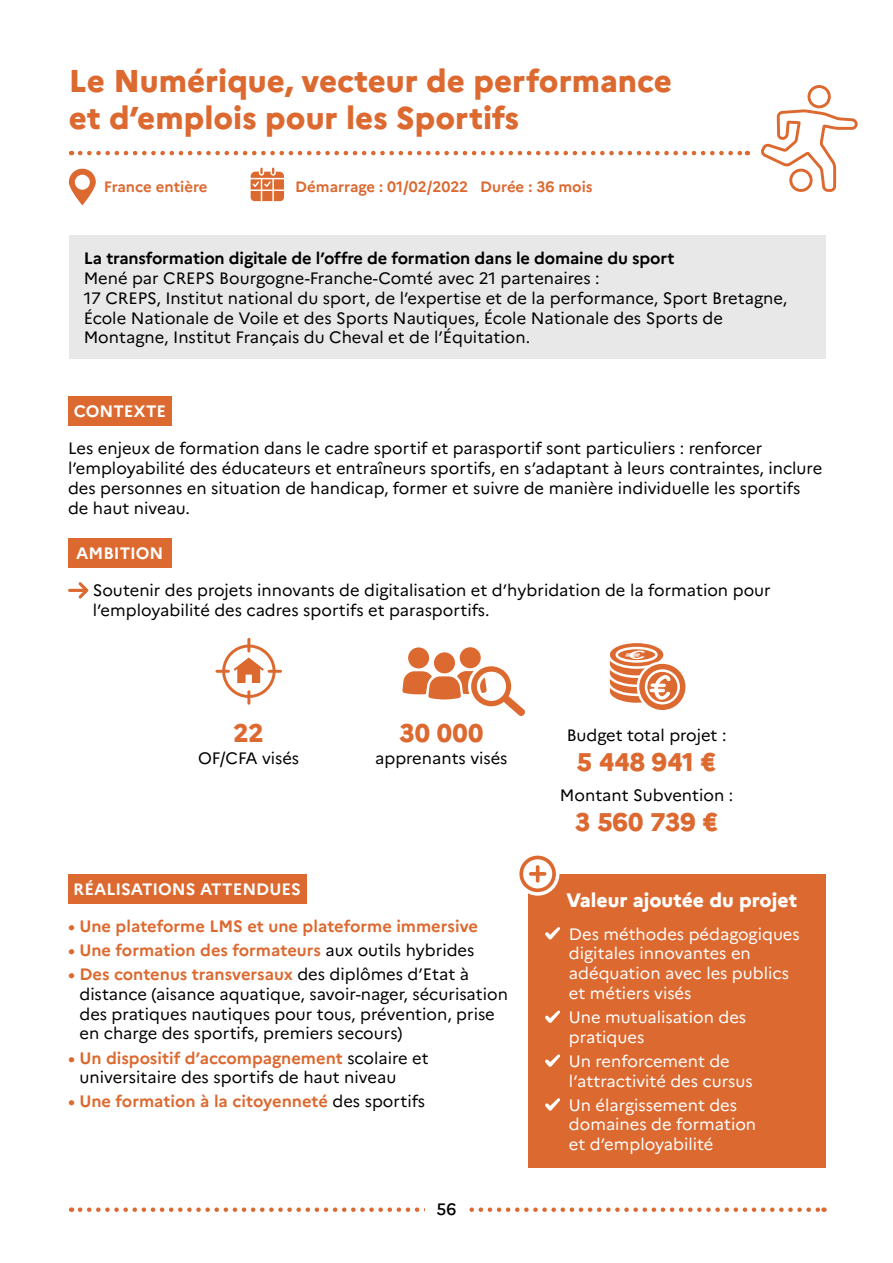
<style>
.page{position:relative;width:893px;height:1263px;background:#fff}
.page>*{position:absolute;margin:0;border:0;box-sizing:border-box;transform-origin:0 0}
.t1{font:800 31.5px/37.8px "Marianne";color:#dc6930}
.t2{font:800 25.5px "Marianne";color:#dc6930}
.t3{font:800 19.5px "Marianne";color:#fff}
.t4{font:16.5px/19.8px "Marianne";color:#000}
.t5{font:16.5px/19.8px "Marianne";color:#fff}
.t6{font:700 16.5px "Marianne";color:#dc6930}
.t7{font:700 16.5px "Marianne";letter-spacing:-.01em;color:#000}
.t8{font:700 16.5px "Marianne";color:#fff}
.t9{font:500 16.5px "Marianne";color:#000}
.t10{font:700 15px "Marianne";color:#dc6930}
.s1{font-weight:400;color:#000}
.s2{font-weight:700;color:#dc6930}
</style>
<div class="page">
<div style="left:69px;top:236px;width:757px;height:123px;background:#e9e8e9"></div>
<svg style="left:80px;top:1207px;width:744px;height:5px"></svg>
<div style="left:68px;top:874px;width:238px;height:30px;background:#dc6930"></div>
<div style="left:68px;top:396px;width:104px;height:30px;background:#dc6930"></div>
<div style="left:68px;top:538px;width:104px;height:30px;background:#dc6930"></div>
<svg style="left:68px;top:582px;width:20px;height:16px"></svg>
<div style="left:528px;top:874px;width:298px;height:293px;background:#dc6930"></div>
<div style="left:516px;top:852px;width:43px;height:44px;background:#fff;border-radius:50%"></div>
<svg style="left:545px;top:927px;width:15px;height:13px"></svg>
<svg style="left:545px;top:1010px;width:15px;height:13px"></svg>
<svg style="left:545px;top:1054px;width:15px;height:13px"></svg>
<svg style="left:545px;top:1098px;width:15px;height:13px"></svg>
<svg style="left:519px;top:856px;width:37px;height:36px"></svg>
<svg style="left:215px;top:638px;width:67px;height:67px"></svg>
<svg style="left:610px;top:643px;width:75px;height:67px"></svg>
<div style="left:408px;top:647px;width:21px;height:21px;background:#dc6930;border-radius:50%"></div>
<div style="left:460px;top:647px;width:21px;height:21px;background:#dc6930;border-radius:50%"></div>
<svg style="left:402px;top:666px;width:123px;height:50px"></svg>
<div style="left:434px;top:652px;width:21px;height:21px;background:#dc6930;border-radius:50%"></div>
<svg style="left:69px;top:85px;width:789px;height:120px"></svg>
<div style="left:425px;top:1202px;width:43px;height:22px;background:#fff"></div>
<h1 class="t1" style="left:69px;top:59px;width:604px">Le Numérique, vecteur de performance et d’emplois pour les Sportifs</h1>
<p class="t10" style="left:104px;top:175px;width:105px">France entière</p>
<p class="t10" style="left:295px;top:175px;width:299px">Démarrage : 01/02/2022 Durée : 36 mois</p>
<p class="t7" style="left:84px;top:246px;width:592px">La transformation digitale de l’offre de formation dans le domaine du sport</p>
<p class="t4" style="left:84px;top:267px;width:705px">Mené par CREPS Bourgogne-Franche-Comté avec 21 partenaires :<br>17 CREPS, Institut national du sport, de l’expertise et de la performance, Sport Bretagne, École Nationale de Voile et des Sports Nautiques, École Nationale des Sports de Montagne, Institut Français du Cheval et de l’Équitation.</p>
<p class="t8" style="left:74px;top:399px;width:94px">CONTEXTE</p>
<p class="t4" style="left:68px;top:437px;width:756px">Les enjeux de formation dans le cadre sportif et parasportif sont particuliers : renforcer l’employabilité des éducateurs et entraîneurs sportifs, en s’adaptant à leurs contraintes, inclure des personnes en situation de handicap, former et suivre de manière individuelle les sportifs de haut niveau.</p>
<p class="t8" style="left:76px;top:541px;width:89px">AMBITION</p>
<p class="t4" style="left:93px;top:579px;width:679px">Soutenir des projets innovants de digitalisation et d’hybridation de la formation pour l’employabilité des cadres sportifs et parasportifs.</p>
<h2 class="t2" style="left:234px;top:713px;width:32px">22</h2>
<p class="t4" style="left:198px;top:747px;width:103px">OF/CFA visés</p>
<h2 class="t2" style="left:399px;top:713px;width:85px">30 000</h2>
<p class="t4" style="left:375px;top:747px;width:134px">apprenants visés</p>
<p class="t8" style="left:73px;top:876px;width:229px">RÉALISATIONS ATTENDUES</p>
<p class="t6" style="left:68px;top:913px;width:412px">• Une plateforme LMS et une plateforme immersive</p>
<p class="t6" style="left:68px;top:937px;width:408px">• Une formation des formateurs <span class="s1">aux outils hybrides</span></p>
<p class="t4" style="left:79px;top:963px;width:430px;text-indent:-11px"><span class="s2">• Des contenus transversaux</span> des diplômes d’Etat à distance (aisance aquatique, savoir-nager, sécurisation des pratiques nautiques pour tous, prévention, prise en charge des sportifs, premiers secours)</p>
<p class="t4" style="left:79px;top:1046px;width:351px;text-indent:-11px"><span class="s2">• Un dispositif d’accompagnement</span> scolaire et universitaire des sportifs de haut niveau</p>
<p class="t6" style="left:68px;top:1089px;width:359px">• Une formation à la citoyenneté <span class="s1">des sportifs</span></p>
<p class="t9" style="left:437px;top:1196px;width:21px">56</p>
<p class="t4" style="left:567px;top:723px;width:161px">Budget total projet :</p>
<h2 class="t2" style="left:577px;top:742px;width:141px">5 448 941 €</h2>
<p class="t4" style="left:560px;top:783px;width:175px">Montant Subvention :</p>
<h2 class="t2" style="left:575px;top:802px;width:144px">3 560 739 €</h2>
<p class="t3" style="left:566px;top:885px;width:232px">Valeur ajoutée du projet</p>
<p class="t5" style="left:569px;top:922px;width:232px">Des méthodes pédagogiques digitales innovantes en adéquation avec les publics et métiers visés</p>
<p class="t5" style="left:569px;top:1006px;width:179px">Une mutualisation des pratiques</p>
<p class="t5" style="left:569px;top:1050px;width:185px">Un renforcement de l’attractivité des cursus</p>
<p class="t5" style="left:569px;top:1093px;width:189px">Un élargissement des domaines de formation et d’employabilité</p>
</div>
